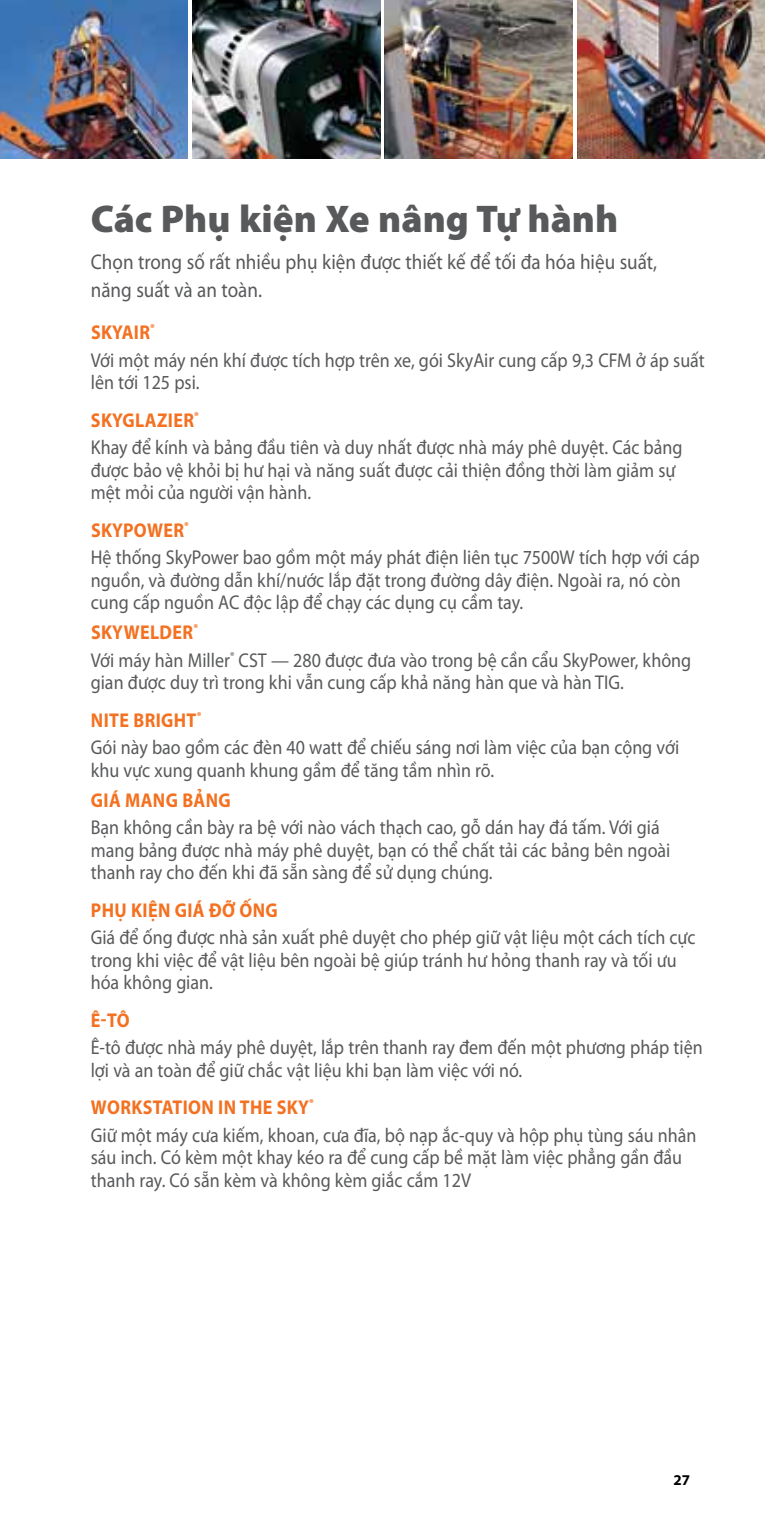
<style>
.page{position:relative;width:765px;height:1530px;background:#fff}
.page>*{position:absolute;margin:0;border:0;box-sizing:border-box;transform-origin:0 0}
.t1{font:900 38.75px "Myriad Pro";color:#58595b}
.t2{font:21.25px/27.5px "Myriad Pro";color:#58595b;scale:.9 1}
.t3{font:20px/22.5px "Myriad Pro";color:#58595b;scale:.9 1}
.t4{font:700 20px "Myriad Pro";letter-spacing:.02em;color:#f37121;scale:.9 1}
.t5{font:700 15px "Myriad Pro";color:#000}
.s1{font-weight:700;color:#f37121}
</style>
<div class="page">
<img style="left:0;top:0;width:188px;height:159px">
<img style="left:192px;top:0;width:188px;height:159px">
<img style="left:385px;top:0;width:188px;height:159px">
<img style="left:577px;top:0;width:188px;height:159px">
<h1 class="t1" style="left:91px;top:193px;width:529px">Các Phụ kiện Xe nâng Tự hành</h1>
<p class="t2" style="left:91px;top:248px;width:631px">Chọn trong số rất nhiều phụ kiện được thiết kế để tối đa hóa hiệu suất, năng suất và an toàn.</p>
<p class="t3" style="left:91px;top:318px;width:684px;line-height:27.5px"><span class="s1">SKYAIR</span><sup>®<br></sup>Với một máy nén khí được tích hợp trên xe, gói SkyAir cung cấp 9,3 CFM ở áp suất</p>
<p class="t3" style="left:91px;top:363px;width:122px;line-height:37.5px">lên tới 125 psi.<br><span class="s1">SKYGLAZIER</span><sup>®</sup></p>
<p class="t3" style="left:91px;top:436px;width:659px">Khay để kính và bảng đầu tiên và duy nhất được nhà máy phê duyệt. Các bảng được bảo vệ khỏi bị hư hại và năng suất được cải thiện đồng thời làm giảm sự mệt mỏi của người vận hành.</p>
<p class="t3" style="left:91px;top:516px;width:678px;line-height:27.5px"><span class="s1">SKYPOWER</span><sup>®<br></sup>Hệ thống SkyPower bao gồm một máy phát điện liên tục 7500W tích hợp với cáp</p>
<p class="t3" style="left:91px;top:568px;width:657px">nguồn, và đường dẫn khí/nước lắp đặt trong đường dây điện. Ngoài ra, nó còn cung cấp nguồn AC độc lập để chạy các dụng cụ cầm tay.</p>
<p class="t3" style="left:91px;top:618px;width:669px;line-height:27.5px"><span class="s1">SKYWELDER</span><sup>®<br></sup>Với máy hàn Miller<sup>®</sup> CST — 280 được đưa vào trong bệ cần cẩu SkyPower, không</p>
<p class="t3" style="left:91px;top:663px;width:594px;line-height:37.5px">gian được duy trì trong khi vẫn cung cấp khả năng hàn que và hàn TIG.<br><span class="s1">NITE BRIGHT</span><sup>®</sup></p>
<p class="t3" style="left:91px;top:736px;width:655px">Gói này bao gồm các đèn 40 watt để chiếu sáng nơi làm việc của bạn cộng với khu vực xung quanh khung gầm để tăng tầm nhìn rõ.</p>
<p class="t4" style="left:91px;top:787px;width:70px">GIÁ MANG</p>
<p class="t4" style="left:182px;top:787px;width:40px">BẢNG</p>
<p class="t3" style="left:91px;top:816px;width:646px">Bạn không cần bày ra bệ với nào vách thạch cao, gỗ dán hay đá tấm. Với giá mang bảng được nhà máy phê duyệt, bạn có thể chất tải các bảng bên ngoài thanh ray cho đến khi đã sẵn sàng để sử dụng chúng.</p>
<p class="t4" style="left:91px;top:897px;width:194px">PHỤ KIỆN GIÁ ĐỠ ỐNG</p>
<p class="t3" style="left:91px;top:926px;width:674px">Giá để ống được nhà sản xuất phê duyệt cho phép giữ vật liệu một cách tích cực trong khi việc để vật liệu bên ngoài bệ giúp tránh hư hỏng thanh ray và tối ưu hóa không gian.</p>
<p class="t4" style="left:91px;top:1007px;width:45px">Ê-TÔ</p>
<p class="t3" style="left:91px;top:1036px;width:681px">Ê-tô được nhà máy phê duyệt, lắp trên thanh ray đem đến một phương pháp tiện lợi và an toàn để giữ chắc vật liệu khi bạn làm việc với nó.</p>
<p class="t3" style="left:91px;top:1093px;width:674px;line-height:27.5px"><span class="s1">WORKSTATION IN THE SKY</span><sup>®<br></sup>Giữ một máy cưa kiếm, khoan, cưa đĩa, bộ nạp ắc-quy và hộp phụ tùng sáu nhân</p>
<p class="t3" style="left:91px;top:1146px;width:659px">sáu inch. Có kèm một khay kéo ra để cung cấp bề mặt làm việc phẳng gần đầu thanh ray. Có sẵn kèm và không kèm giắc cắm 12V</p>
<p class="t5" style="left:673px;top:1470px;width:18px">27</p>
</div>
